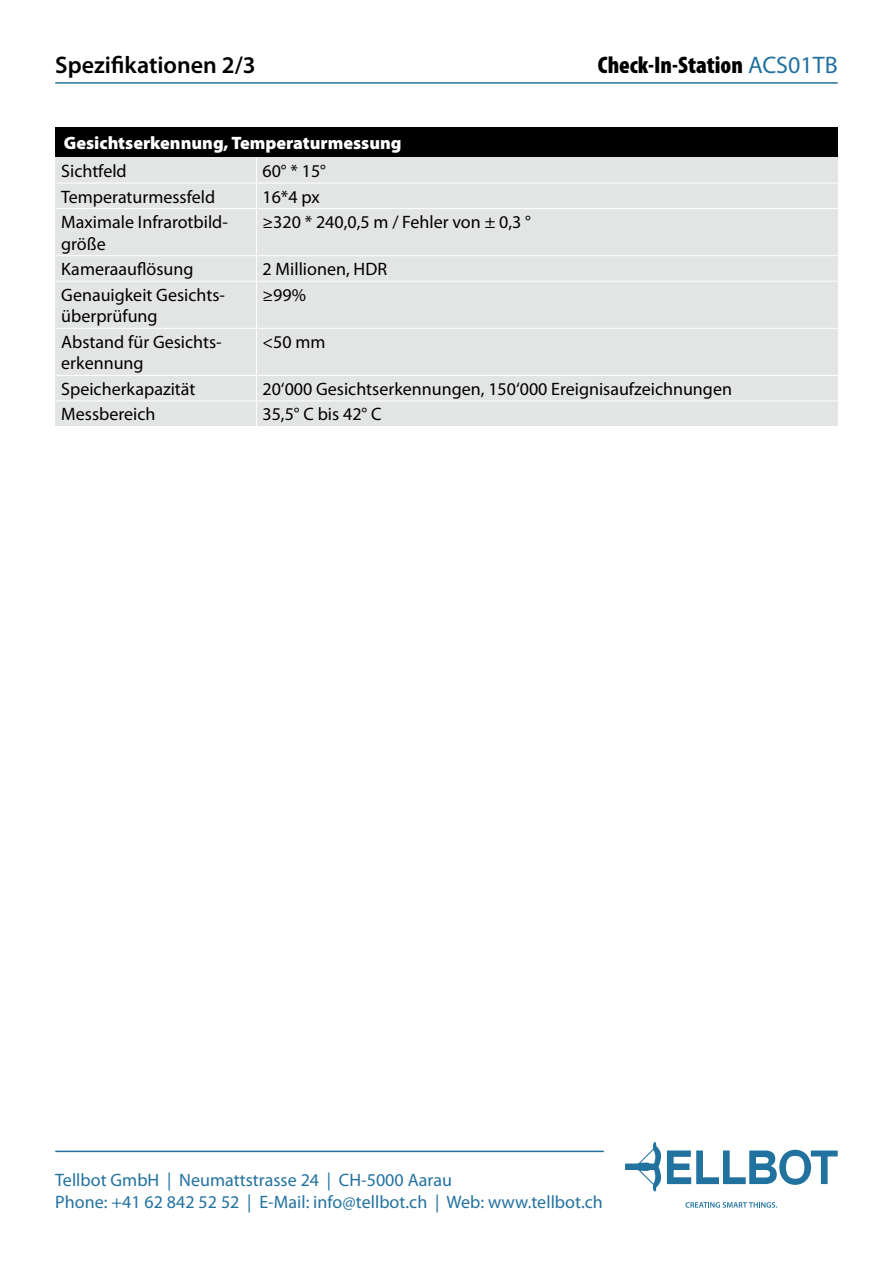
<style>
.page{position:relative;width:893px;height:1263px;background:#fff}
.page>*{position:absolute;margin:0;border:0;box-sizing:border-box;transform-origin:0 0}
.t1{font:900 condensed 24px "Myriad Pro";color:#000}
.t2{font:600 24px "Myriad Pro";color:#000}
.t3{font:18px/21.6px "Myriad Pro";color:#000}
.t4{font:18px/21.6px "Myriad Pro";color:#2272a0}
.t5{font:900 18px "Myriad Pro";color:#fff}
.s1{font-weight:400;font-stretch:normal;color:#2272a0}
</style>
<div class="page">
<svg style="left:685px;top:1202px;width:92px;height:6px"></svg>
<svg style="left:667px;top:1150px;width:171px;height:35px"></svg>
<svg style="left:625px;top:1142px;width:36px;height:49px"></svg>
<hr style="left:55px;top:1150px;width:549px;height:2px;background:#2272a0">
<hr style="left:55px;top:82px;width:783px;height:2px;background:#2272a0">
<div style="left:55px;top:128px;width:783px;height:30px;background:#000"></div>
<div style="left:55px;top:158px;width:783px;height:268px;background:#e3e4e4"></div>
<hr style="left:55px;top:183px;width:201px;height:1px;background:#fff">
<hr style="left:256px;top:183px;width:582px;height:1px;background:#fff">
<svg style="left:256px;top:158px;width:1px;height:50px"></svg>
<hr style="left:55px;top:208px;width:201px;height:1px;background:#fff">
<hr style="left:256px;top:208px;width:582px;height:1px;background:#fff">
<hr style="left:256px;top:209px;width:1px;height:46px;background:#fff">
<hr style="left:55px;top:255px;width:201px;height:1px;background:#fff">
<hr style="left:256px;top:255px;width:582px;height:1px;background:#fff">
<svg style="left:256px;top:256px;width:1px;height:25px"></svg>
<hr style="left:55px;top:281px;width:201px;height:1px;background:#fff">
<hr style="left:256px;top:281px;width:582px;height:1px;background:#fff">
<hr style="left:256px;top:282px;width:1px;height:46px;background:#fff">
<hr style="left:55px;top:328px;width:201px;height:1px;background:#fff">
<hr style="left:256px;top:328px;width:582px;height:1px;background:#fff">
<hr style="left:256px;top:329px;width:1px;height:46px;background:#fff">
<hr style="left:55px;top:375px;width:201px;height:1px;background:#fff">
<hr style="left:256px;top:375px;width:582px;height:1px;background:#fff">
<hr style="left:55px;top:400px;width:201px;height:1px;background:#fff">
<hr style="left:256px;top:400px;width:582px;height:1px;background:#fff">
<svg style="left:256px;top:376px;width:1px;height:50px"></svg>
<h1 class="t2" style="left:55px;top:50px;width:202px">Spezifikationen 2/3</h1>
<h1 class="t1" style="left:598px;top:50px;width:241px">Check-In-Station <span class="s1">ACS01TB</span></h1>
<p class="t5" style="left:64px;top:131px;width:339px">Gesichtserkennung, Temperaturmessung</p>
<p class="t3" style="left:61px;top:160px;width:67px">Sichtfeld</p>
<p class="t3" style="left:262px;top:160px;width:65px">60° * 15°</p>
<p class="t3" style="left:61px;top:185px;width:155px">Temperaturmessfeld</p>
<p class="t3" style="left:262px;top:185px;width:59px">16*4 px</p>
<p class="t3" style="left:61px;top:211px;width:168px">Maximale Infrarotbild&shy;größe</p>
<p class="t3" style="left:262px;top:211px;width:270px">≥320 * 240,0,5 m / Fehler von ± 0,3 °</p>
<p class="t3" style="left:61px;top:258px;width:134px">Kameraauflösung</p>
<p class="t3" style="left:262px;top:258px;width:126px">2 Millionen, HDR</p>
<p class="t3" style="left:61px;top:284px;width:165px">Genauigkeit Gesichts&shy;überprüfung</p>
<p class="t3" style="left:262px;top:284px;width:45px">≥99%</p>
<p class="t3" style="left:61px;top:331px;width:162px">Abstand für Gesichts&shy;erkennung</p>
<p class="t3" style="left:262px;top:331px;width:65px">&lt;50 mm</p>
<p class="t3" style="left:61px;top:378px;width:136px">Speicherkapazität</p>
<p class="t3" style="left:262px;top:378px;width:471px">20‘000 Gesichtserkennungen, 150‘000 Ereignisaufzeichnungen</p>
<p class="t3" style="left:61px;top:403px;width:96px">Messbereich</p>
<p class="t3" style="left:262px;top:403px;width:121px">35,5° C bis 42° C</p>
<p class="t4" style="left:55px;top:1169px;width:549px">Tellbot GmbH | Neumattstrasse 24 | CH-5000 Aarau<br>Phone: +41 62 842 52 52 | E-Mail: info@tellbot.ch | Web: www.tellbot.ch</p>
</div>
